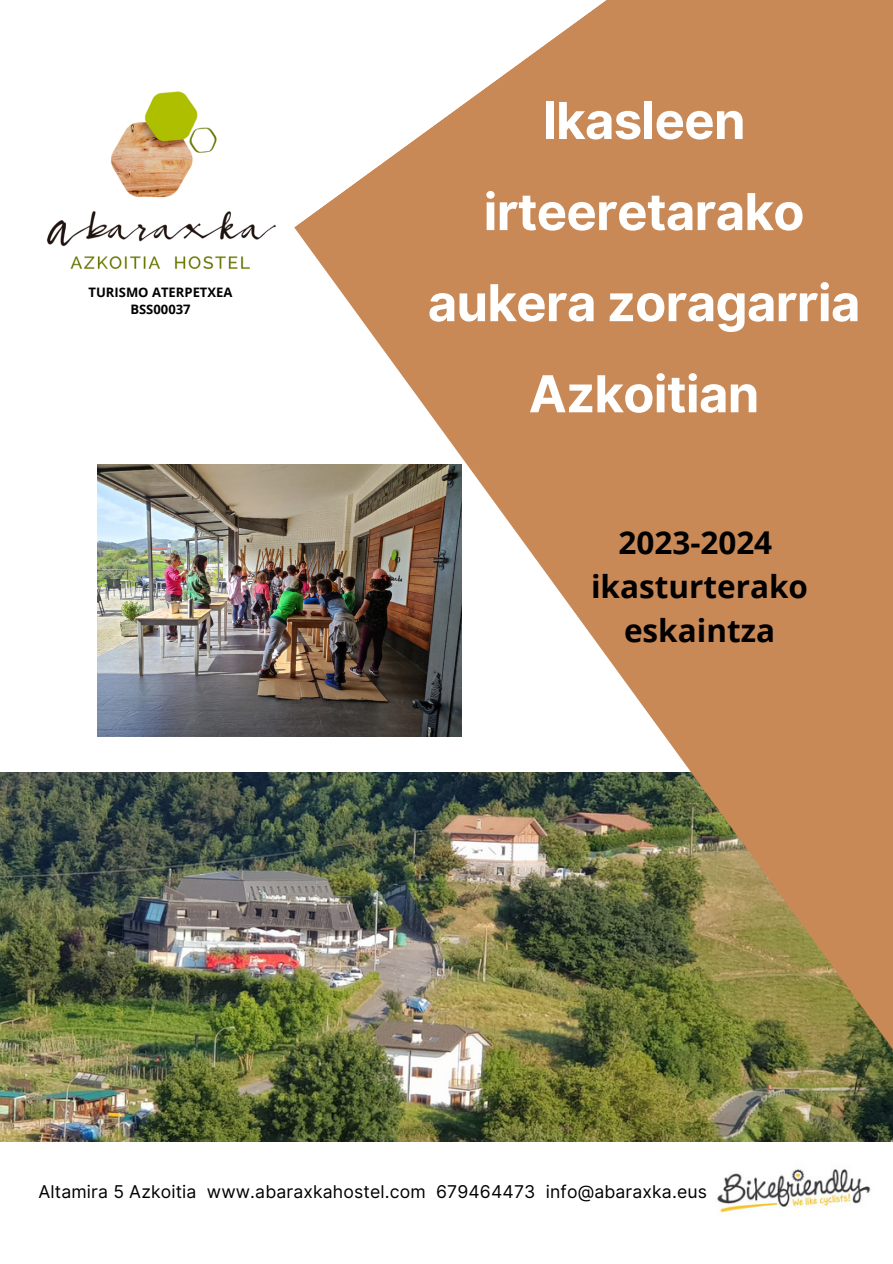
<style>
.page{position:relative;width:893px;height:1264px;background:#fff}
.page>*{position:absolute;margin:0;border:0;box-sizing:border-box;transform-origin:0 0}
.t1{font:700 50.85px/91.1px "Inter";letter-spacing:-.015em;color:#fff;text-align:center}
.t2{font:700 31.5px/43.8px "Open Sans";color:#000;text-align:center}
.t3{font:17.55px "Inter";letter-spacing:.01em;color:#000}
.t4{font:700 13.05px/17.7px "Open Sans";color:#000;text-align:center}
</style>
<div class="page">
<img style="left:0;top:772px;width:294px;height:369px">
<img style="left:294px;top:0;width:598px;height:1142px">
<img style="left:47px;top:69px;width:269px;height:216px">
<img style="left:717px;top:1169px;width:154px;height:44px">
<img style="left:98px;top:464px;width:363px;height:272px">
<p class="t4" style="left:88px;top:283px;width:145px">TURISMO ATERPETXEA<br>BSS00037</p>
<h1 class="t1" style="left:427px;top:75px;width:434px">Ikasleen irteeretarako aukera zoragarria<br>Azkoitian</h1>
<h2 class="t2" style="left:591px;top:519px;width:218px">2023-2024 ikasturterako eskaintza</h2>
<p class="t3" style="left:38px;top:1181px;width:670px">Altamira 5 Azkoitia www.abaraxkahostel.com 679464473 info@abaraxka.eus</p>
</div>
